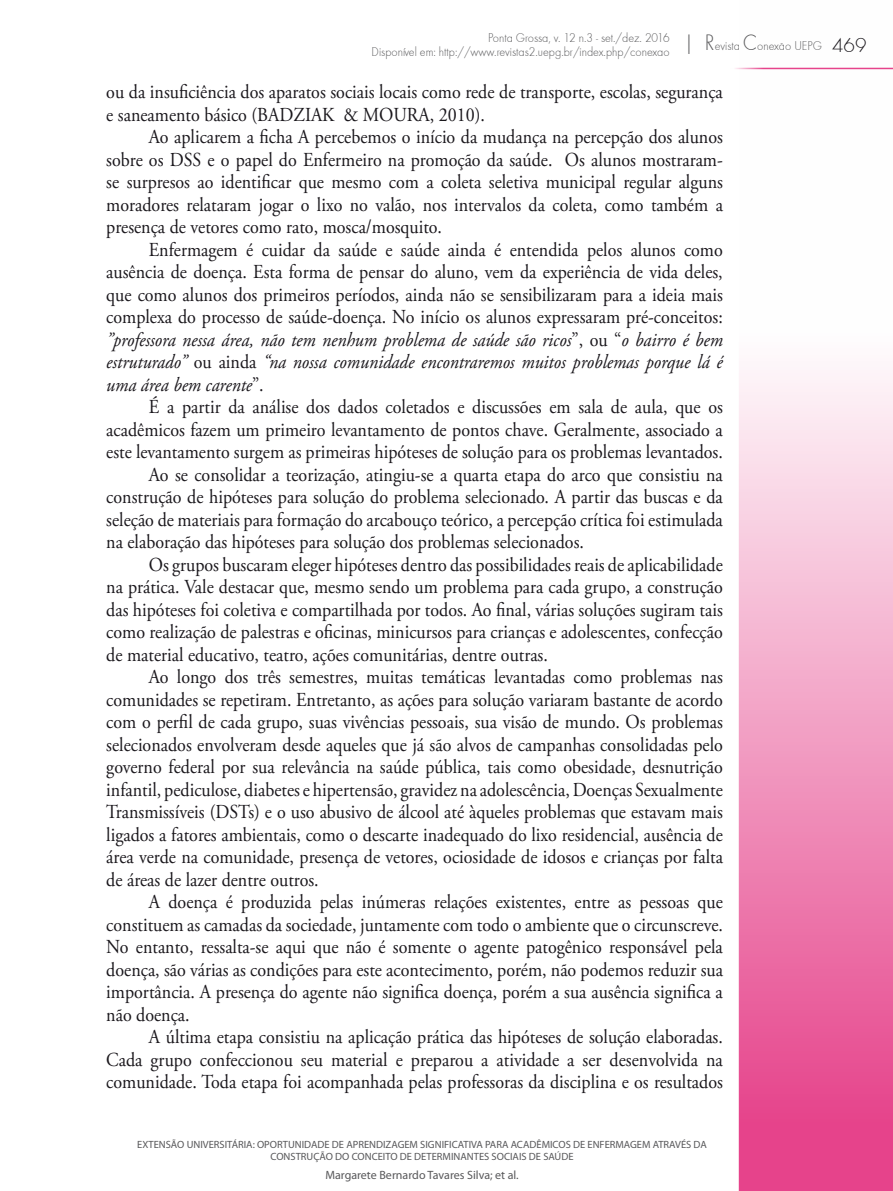
<style>
.page{position:relative;width:893px;height:1191px;background:#fff}
.page>*{position:absolute;margin:0;border:0;box-sizing:border-box;transform-origin:0 0}
.t1{font:21px "Futura TEE Ligh";color:#1a171c}
.t2{font:19.8px/22.5px "Adobe Garamond Pro";color:#1a171c;text-align:justify;scale:.91 1}
.t3{font:13.2px/14.4px "Futura TEE Ligh";color:#58585a;scale:.91 1}
.t4{font:12px "Myriad Pro";color:#58585a}
.t5{font:10.5px/12.6px "Myriad Pro";color:#58585a;text-align:center}
.s1{font-style:italic}
</style>
<div class="page">
<svg style="left:739px;top:67px;width:154px;height:1124px"></svg>
<hr style="left:730px;top:68px;width:163px;height:1px;background:#e6438b">
<p class="t3" style="left:372px;top:30px;width:496px;text-indent:116px">Ponta Grossa, v. 12 n.3 - set./dez. 2016<br>Disponível em: http://www.revistas2.uepg.br/index.php/conexao <sup>|</sup> <sup>R</sup>evista <sup>C</sup>onexao UEPG</p>
<p class="t3" style="left:781px;top:35px;width:4px">-</p>
<p class="t2" style="left:106px;top:81px;width:679px">ou da insuficiência dos aparatos sociais locais como rede de transporte, escolas, segurança e saneamento básico (BADZIAK &amp; MOURA, 2010).</p>
<p class="t2" style="left:106px;top:126px;width:679px;text-indent:43px">Ao aplicarem a ficha A percebemos o início da mudança na percepção dos alunos sobre os DSS e o papel do Enfermeiro na promoção da saúde. Os alunos mostraram&shy;se surpresos ao identificar que mesmo com a coleta seletiva municipal regular alguns moradores relataram jogar o lixo no valão, nos intervalos da coleta, como também a presença de vetores como rato, mosca/mosquito.</p>
<p class="t2" style="left:106px;top:239px;width:679px;text-indent:43px">Enfermagem é cuidar da saúde e saúde ainda é entendida pelos alunos como ausência de doença. Esta forma de pensar do aluno, vem da experiência de vida deles, que como alunos dos primeiros períodos, ainda não se sensibilizaram para a ideia mais complexa do processo de saúde-doença. No início os alunos expressaram pré-conceitos: <span class="s1">”professora nessa área, não tem nenhum problema de saúde são ricos</span>”, ou “<span class="s1">o bairro é bem estruturado”</span> ou ainda <span class="s1">“na nossa comunidade encontraremos muitos problemas porque lá é uma área bem carente</span>”.</p>
<p class="t2" style="left:149px;top:396px;width:632px">É a partir da análise dos dados coletados e discussões em sala de aula, que os</p>
<p class="t2" style="left:106px;top:419px;width:679px">acadêmicos fazem um primeiro levantamento de pontos chave. Geralmente, associado a</p>
<p class="t2" style="left:106px;top:441px;width:679px">este levantamento surgem as primeiras hipóteses de solução para os problemas levantados.</p>
<p class="t2" style="left:149px;top:464px;width:632px">Ao se consolidar a teorização, atingiu-se a quarta etapa do arco que consistiu na</p>
<p class="t2" style="left:106px;top:486px;width:679px">construção de hipóteses para solução do problema selecionado. A partir das buscas e da</p>
<p class="t2" style="left:106px;top:509px;width:679px">seleção de materiais para formação do arcabouço teórico, a percepção crítica foi estimulada</p>
<p class="t2" style="left:106px;top:531px;width:526px">na elaboração das hipóteses para solução dos problemas selecionados.</p>
<p class="t2" style="left:149px;top:554px;width:632px">Os grupos buscaram eleger hipóteses dentro das possibilidades reais de aplicabilidade</p>
<p class="t2" style="left:106px;top:576px;width:679px">na prática. Vale destacar que, mesmo sendo um problema para cada grupo, a construção</p>
<p class="t2" style="left:106px;top:599px;width:679px">das hipóteses foi coletiva e compartilhada por todos. Ao final, várias soluções sugiram tais</p>
<p class="t2" style="left:106px;top:621px;width:679px">como realização de palestras e oficinas, minicursos para crianças e adolescentes, confecção</p>
<p class="t2" style="left:106px;top:644px;width:487px">de material educativo, teatro, ações comunitárias, dentre outras.</p>
<p class="t2" style="left:149px;top:666px;width:632px">Ao longo dos três semestres, muitas temáticas levantadas como problemas nas</p>
<p class="t2" style="left:106px;top:689px;width:679px">comunidades se repetiram. Entretanto, as ações para solução variaram bastante de acordo</p>
<p class="t2" style="left:106px;top:711px;width:679px">com o perfil de cada grupo, suas vivências pessoais, sua visão de mundo. Os problemas</p>
<p class="t2" style="left:106px;top:734px;width:679px">selecionados envolveram desde aqueles que já são alvos de campanhas consolidadas pelo</p>
<p class="t2" style="left:106px;top:756px;width:679px">governo federal por sua relevância na saúde pública, tais como obesidade, desnutrição</p>
<p class="t2" style="left:106px;top:779px;width:679px">infantil, pediculose, diabetes e hipertensão, gravidez na adolescência, Doenças Sexualmente</p>
<p class="t2" style="left:106px;top:801px;width:679px">Transmissíveis (DSTs) e o uso abusivo de álcool até àqueles problemas que estavam mais</p>
<p class="t2" style="left:106px;top:824px;width:679px">ligados a fatores ambientais, como o descarte inadequado do lixo residencial, ausência de</p>
<p class="t2" style="left:106px;top:846px;width:679px">área verde na comunidade, presença de vetores, ociosidade de idosos e crianças por falta</p>
<p class="t2" style="left:106px;top:869px;width:235px">de áreas de lazer dentre outros.</p>
<p class="t2" style="left:149px;top:891px;width:632px">A doença é produzida pelas inúmeras relações existentes, entre as pessoas que</p>
<p class="t2" style="left:106px;top:913px;width:679px">constituem as camadas da sociedade, juntamente com todo o ambiente que o circunscreve.</p>
<p class="t2" style="left:106px;top:936px;width:679px">No entanto, ressalta-se aqui que não é somente o agente patogênico responsável pela</p>
<p class="t2" style="left:106px;top:958px;width:679px">doença, são várias as condições para este acontecimento, porém, não podemos reduzir sua</p>
<p class="t2" style="left:106px;top:981px;width:679px">importância. A presença do agente não significa doença, porém a sua ausência significa a</p>
<p class="t2" style="left:106px;top:1003px;width:93px">não doença.</p>
<p class="t2" style="left:149px;top:1026px;width:632px">A última etapa consistiu na aplicação prática das hipóteses de solução elaboradas.</p>
<p class="t2" style="left:106px;top:1048px;width:679px">Cada grupo confeccionou seu material e preparou a atividade a ser desenvolvida na</p>
<p class="t2" style="left:106px;top:1071px;width:679px">comunidade. Toda etapa foi acompanhada pelas professoras da disciplina e os resultados</p>
<p class="t1" style="left:832px;top:33px;width:36px">469</p>
<p class="t5" style="left:137px;top:1137px;width:571px">EXTENSÃO UNIVERSITÁRIA: OPORTUNIDADE DE APRENDIZAGEM SIGNIFICATIVA PARA ACADÊMICOS DE ENFERMAGEM ATRAVÉS DA<br>CONSTRUÇÃO DO CONCEITO DE DETERMINANTES SOCIAIS DE SAÚDE</p>
<p class="t4" style="left:325px;top:1167px;width:195px">Margarete Bernardo Tavares Silva; et al.</p>
</div>
